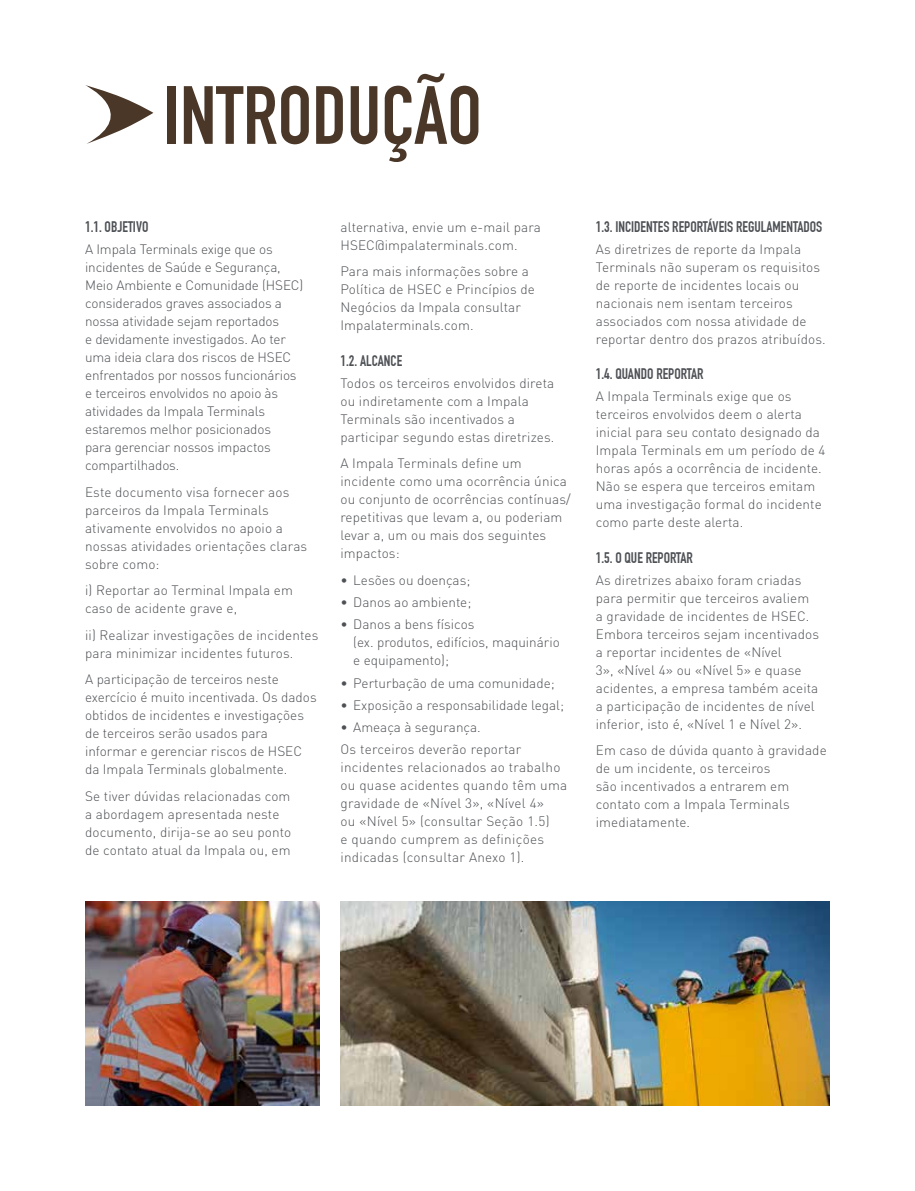
<style>
.page{position:relative;width:915px;height:1191px;background:#fff}
.page>*{position:absolute;margin:0;border:0;box-sizing:border-box;transform-origin:0 0}
.t1{font:700 81px "DIN Condensed";color:#4a3728}
.t2{font:700 15px "DIN Condensed";color:#4d5054}
.t3{font:300 13.5px/18px "DIN";letter-spacing:.01em;color:#4d5054}
.t4{font:300 13.5px/18px "DIN";letter-spacing:-.01em;color:#4d5054}
</style>
<div class="page">
<svg style="left:85px;top:85px;width:68px;height:59px"></svg>
<img style="left:340px;top:902px;width:489px;height:204px">
<img style="left:85px;top:902px;width:234px;height:204px">
<h1 class="t1" style="left:164px;top:68px;width:319px">INTRODUÇÃO</h1>
<p class="t2" style="left:85px;top:218px;width:65px">1.1. OBJETIVO</p>
<p class="t4" style="left:85px;top:240px;width:220px">A Impala Terminals exige que os incidentes de Saúde e Segurança,<br>Meio Ambiente e Comunidade (HSEC) considerados graves associados a nossa atividade sejam reportados<br>e devidamente investigados. Ao ter uma ideia clara dos riscos de HSEC enfrentados por nossos funcionários e terceiros envolvidos no apoio às atividades da Impala Terminals estaremos melhor posicionados<br>para gerenciar nossos impactos compartilhados.</p>
<p class="t3" style="left:85px;top:482px;width:223px">Este documento visa fornecer aos parceiros da Impala Terminals ativamente envolvidos no apoio a nossas atividades orientações claras sobre como:</p>
<p class="t3" style="left:85px;top:581px;width:209px">i) Reportar ao Terminal Impala em caso de acidente grave e,</p>
<p class="t3" style="left:85px;top:625px;width:235px">ii) Realizar investigações de incidentes para minimizar incidentes futuros.</p>
<p class="t3" style="left:85px;top:670px;width:233px">A participação de terceiros neste exercício é muito incentivada. Os dados obtidos de incidentes e investigações de terceiros serão usados para informar e gerenciar riscos de HSEC da Impala Terminals globalmente.</p>
<p class="t3" style="left:85px;top:786px;width:208px">Se tiver dúvidas relacionadas com a abordagem apresentada neste documento, dirija-se ao seu ponto de contato atual da Impala ou, em</p>
<p class="t3" style="left:340px;top:218px;width:202px">alternativa, envie um e-mail para<br>HSEC@impalaterminals.com.</p>
<p class="t3" style="left:340px;top:262px;width:196px">Para mais informações sobre a<br>Política de HSEC e Princípios de<br>Negócios da Impala consultar<br>Impalaterminals.com.</p>
<p class="t2" style="left:340px;top:351px;width:63px">1.2. ALCANCE</p>
<p class="t3" style="left:340px;top:374px;width:215px">Todos os terceiros envolvidos direta ou indiretamente com a Impala Terminals são incentivados a participar segundo estas diretrizes.</p>
<p class="t3" style="left:340px;top:454px;width:232px">A Impala Terminals define um incidente como uma ocorrência única ou conjunto de ocorrências contínuas/ repetitivas que levam a, ou poderiam levar a, um ou mais dos seguintes impactos:</p>
<p class="t3" style="left:340px;top:571px;width:131px">• Lesões ou doenças;</p>
<p class="t3" style="left:340px;top:593px;width:132px">• Danos ao ambiente;</p>
<p class="t3" style="left:353px;top:615px;width:208px;text-indent:-13px">• Danos a bens físicos<br>(ex. produtos, edifícios, maquinário e equipamento);</p>
<p class="t3" style="left:340px;top:673px;width:216px">• Perturbação de uma comunidade;</p>
<p class="t3" style="left:340px;top:696px;width:225px">• Exposição a responsabilidade legal;</p>
<p class="t3" style="left:340px;top:716px;width:182px;line-height:22.2px">• Ameaça à segurança.<br>Os terceiros deverão reportar</p>
<p class="t3" style="left:340px;top:758px;width:228px">incidentes relacionados ao trabalho ou quase acidentes quando têm uma gravidade de «Nível 3», «Nível 4»<br>ou «Nível 5» (consultar Seção 1.5)<br>e quando cumprem as definições indicadas (consultar Anexo 1).</p>
<p class="t2" style="left:595px;top:218px;width:228px">1.3. INCIDENTES REPORTÁVEIS REGULAMENTADOS</p>
<p class="t3" style="left:595px;top:240px;width:231px">As diretrizes de reporte da Impala Terminals não superam os requisitos de reporte de incidentes locais ou nacionais nem isentam terceiros associados com nossa atividade de reportar dentro dos prazos atribuídos.</p>
<p class="t2" style="left:595px;top:365px;width:109px">1.4. QUANDO REPORTAR</p>
<p class="t3" style="left:595px;top:387px;width:231px">A Impala Terminals exige que os terceiros envolvidos deem o alerta inicial para seu contato designado da Impala Terminals em um período de 4 horas após a ocorrência de incidente.<br>Não se espera que terceiros emitam uma investigação formal do incidente como parte deste alerta.</p>
<p class="t2" style="left:595px;top:548px;width:99px">1.5. O QUE REPORTAR</p>
<p class="t3" style="left:595px;top:571px;width:225px">As diretrizes abaixo foram criadas para permitir que terceiros avaliem a gravidade de incidentes de HSEC.<br>Embora terceiros sejam incentivados a reportar incidentes de «Nível<br>3», «Nível 4» ou «Nível 5» e quase acidentes, a empresa também aceita a participação de incidentes de nível inferior, isto é, «Nível 1 e Nível 2».</p>
<p class="t3" style="left:595px;top:741px;width:232px">Em caso de dúvida quanto à gravidade de um incidente, os terceiros<br>são incentivados a entrarem em contato com a Impala Terminals imediatamente.</p>
</div>
